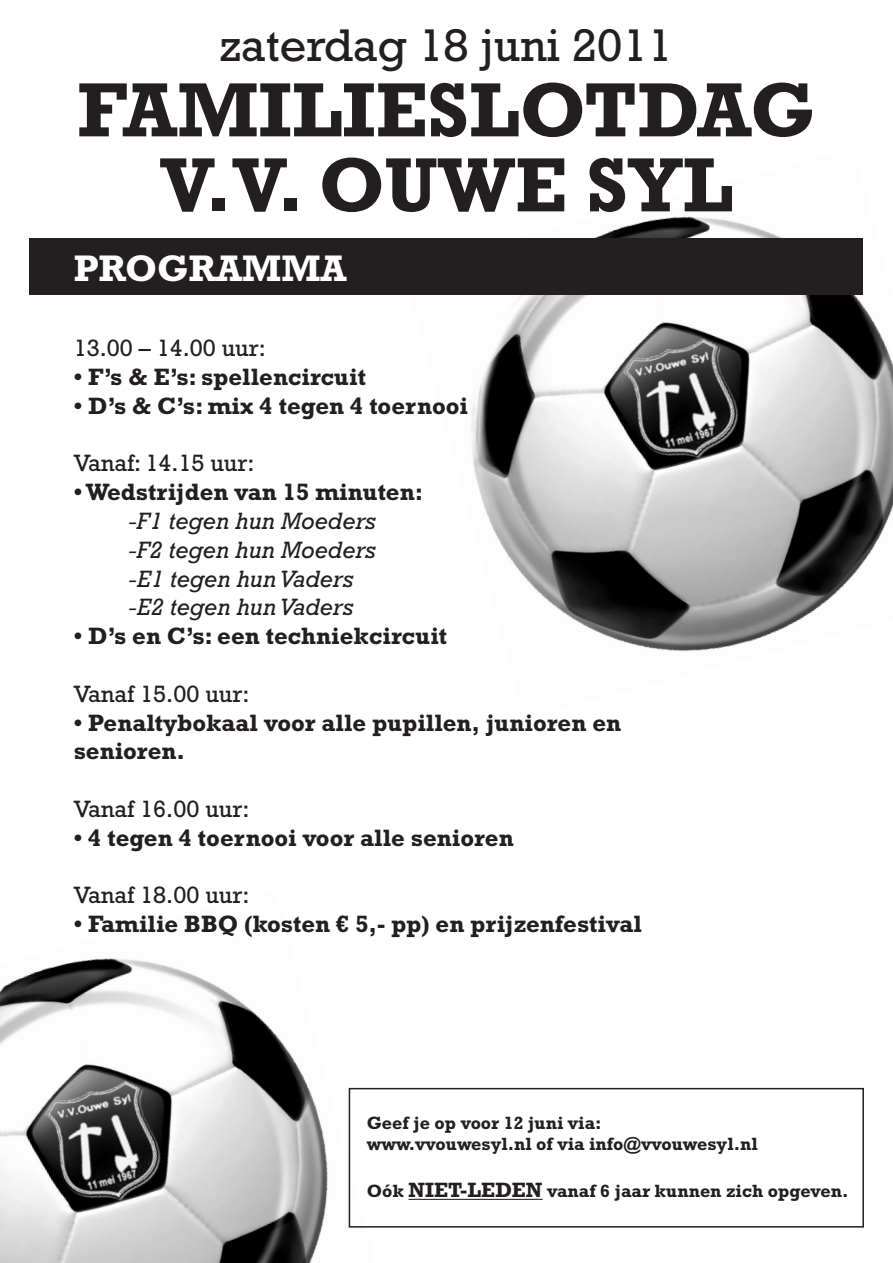
<style>
.page{position:relative;width:893px;height:1263px;background:#fff}
.page>*{position:absolute;margin:0;border:0;box-sizing:border-box;transform-origin:0 0}
.t1{font:700 78px "Rockwell Std";color:#231f20}
.t2{font:46.5px "Rockwell Std";color:#231f20}
.t3{font:700 37.5px "Rockwell Std";color:#fff}
.t4{font:700 24px/28.8px "Rockwell Std";color:#231f20}
.t5{font:24px "Rockwell Std";color:#231f20}
.t6{font:italic 24px "Rockwell Std";color:#231f20}
.t7{font:700 18px "Rockwell Std";color:#231f20}
.s1{font-size:21px}
</style>
<div class="page">
<img style="left:0;top:958px;width:375px;height:305px">
<img style="left:404px;top:216px;width:489px;height:436px">
<div style="left:30px;top:238px;width:833px;height:56px;background:#231f20"></div>
<hr style="left:409px;top:1199px;width:134px;height:1px;background:#231f20">
<div style="left:349px;top:1088px;width:515px;height:139px;border:2px solid #231f20"></div>
<p class="t2" style="left:220px;top:19px;width:454px">zaterdag 18 juni 2011</p>
<p class="t1" style="left:77px;top:64px;width:740px">FAMILIESLOTDAG</p>
<p class="t1" style="left:160px;top:139px;width:574px">V.V. OUWE SYL</p>
<p class="t3" style="left:74px;top:246px;width:274px">PROGRAMMA</p>
<p class="t5" style="left:74px;top:334px;width:194px">13.00 – 14.00 uur:</p>
<p class="t4" style="left:74px;top:362px;width:294px">• F’s &amp; E’s: spellencircuit</p>
<p class="t4" style="left:74px;top:391px;width:396px">• D’s &amp; C’s: mix 4 tegen 4 toernooi</p>
<p class="t5" style="left:74px;top:449px;width:182px">Vanaf: 14.15 uur:</p>
<p class="t4" style="left:74px;top:477px;width:351px">• Wedstrijden van 15 minuten:</p>
<p class="t6" style="left:128px;top:507px;width:249px">-F1 tegen hun Moeders</p>
<p class="t6" style="left:128px;top:536px;width:249px">-F2 tegen hun Moeders</p>
<p class="t6" style="left:128px;top:565px;width:227px">-E1 tegen hun Vaders</p>
<p class="t6" style="left:128px;top:593px;width:227px">-E2 tegen hun Vaders</p>
<p class="t4" style="left:74px;top:621px;width:375px">• D’s en C’s: een techniekcircuit</p>
<p class="t5" style="left:74px;top:680px;width:177px">Vanaf 15.00 uur:</p>
<p class="t4" style="left:74px;top:708px;width:549px">• Penaltybokaal voor alle pupillen, junioren en senioren.</p>
<p class="t5" style="left:74px;top:795px;width:177px">Vanaf 16.00 uur:</p>
<p class="t4" style="left:74px;top:823px;width:441px">• 4 tegen 4 toernooi voor alle senioren</p>
<p class="t5" style="left:74px;top:881px;width:177px">Vanaf 18.00 uur:</p>
<p class="t4" style="left:74px;top:909px;width:570px">• Familie BBQ (kosten € 5,- pp) en prijzenfestival</p>
<p class="t7" style="left:367px;top:1112px;width:236px">Geef je op voor 12 juni via:</p>
<p class="t7" style="left:367px;top:1134px;width:392px">www.vvouwesyl.nl of via info@vvouwesyl.nl</p>
<p class="t7" style="left:367px;top:1180px;width:483px">Oók <span class="s1">NIET-LEDEN</span> vanaf 6 jaar kunnen zich opgeven.</p>
</div>
